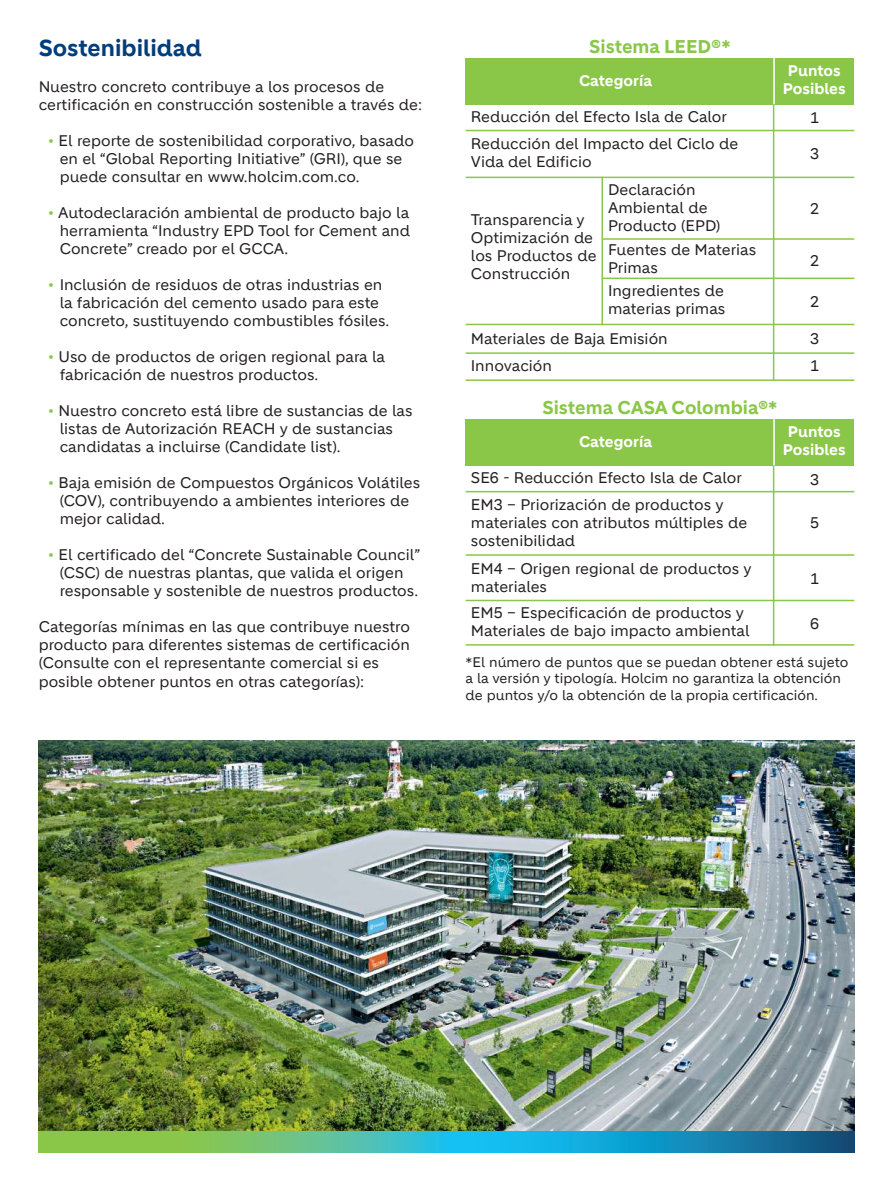
<style>
.page{position:relative;width:893px;height:1191px;background:#fff}
.page>*{position:absolute;margin:0;border:0;box-sizing:border-box;transform-origin:0 0}
.t1{font:700 22.5px "Holcim";color:#013d7d}
.t2{font:700 18px "Holcim";color:#8ac648}
.t3{font:15px/18px "Holcim";color:#231f20}
.t4{font:700 15px/18px "Holcim";color:#fff;text-align:center}
.t5{font:13.5px/16.5px "Holcim";color:#231f20}
.s1{color:#8ac648}
</style>
<div class="page">
<div style="left:466px;top:58px;width:388px;height:46px;background:#8ac648"></div>
<div style="left:466px;top:419px;width:388px;height:46px;background:#8ac648"></div>
<hr style="left:773px;top:91px;width:1px;height:290px;background:#8ac648">
<hr style="left:773px;top:452px;width:1px;height:193px;background:#8ac648">
<hr style="left:601px;top:177px;width:2px;height:148px;background:#8ac648">
<hr style="left:773px;top:58px;width:2px;height:46px;background:#fff">
<hr style="left:773px;top:419px;width:2px;height:46px;background:#fff">
<hr style="left:466px;top:130px;width:388px;height:1px;background:#8ac648">
<hr style="left:466px;top:491px;width:388px;height:1px;background:#8ac648">
<hr style="left:466px;top:600px;width:388px;height:1px;background:#8ac648">
<hr style="left:466px;top:644px;width:388px;height:1px;background:#8ac648">
<hr style="left:466px;top:177px;width:388px;height:1px;background:#8ac648">
<hr style="left:466px;top:554px;width:388px;height:2px;background:#8ac648">
<hr style="left:466px;top:324px;width:388px;height:1px;background:#8ac648">
<hr style="left:466px;top:352px;width:388px;height:2px;background:#8ac648">
<hr style="left:466px;top:379px;width:388px;height:2px;background:#8ac648">
<hr style="left:603px;top:238px;width:251px;height:2px;background:#8ac648">
<hr style="left:603px;top:277px;width:251px;height:2px;background:#8ac648">
<img style="left:39px;top:740px;width:815px;height:391px">
<svg style="left:39px;top:1131px;width:815px;height:21px;background:#40ab9e"></svg>
<h1 class="t1" style="left:39px;top:35px;width:165px">Sostenibilidad</h1>
<p class="t3" style="left:39px;top:78px;width:385px">Nuestro concreto contribuye a los procesos de certificación en construcción sostenible a través de:</p>
<p class="t3" style="left:60px;top:132px;width:356px;text-indent:-12px"><span class="s1">•</span> El reporte de sostenibilidad corporativo, basado en el “Global Reporting Initiative” (GRI), que se puede consultar en www.holcim.com.co.</p>
<p class="t3" style="left:60px;top:204px;width:352px;text-align:justify;text-indent:-12px"><span class="s1">•</span> Autodeclaración ambiental de producto bajo la herramienta “Industry EPD Tool for Cement and Concrete” creado por el GCCA.</p>
<p class="t3" style="left:60px;top:276px;width:331px;text-indent:-12px"><span class="s1">•</span> Inclusión de residuos de otras industrias en la fabricación del cemento usado para este concreto, sustituyendo combustibles fósiles.</p>
<p class="t3" style="left:60px;top:348px;width:327px;text-indent:-12px"><span class="s1">•</span> Uso de productos de origen regional para la fabricación de nuestros productos.</p>
<p class="t3" style="left:60px;top:402px;width:354px;text-indent:-12px"><span class="s1">•</span> Nuestro concreto está libre de sustancias de las listas de Autorización REACH y de sustancias candidatas a incluirse (Candidate list).</p>
<p class="t3" style="left:60px;top:474px;width:362px;text-indent:-12px"><span class="s1">•</span> Baja emisión de Compuestos Orgánicos Volátiles (COV), contribuyendo a ambientes interiores de mejor calidad.</p>
<p class="t3" style="left:60px;top:546px;width:362px;text-indent:-12px"><span class="s1">•</span> El certificado del “Concrete Sustainable Council” (CSC) de nuestras plantas, que valida el origen responsable y sostenible de nuestros productos.</p>
<p class="t3" style="left:39px;top:618px;width:373px">Categorías mínimas en las que contribuye nuestro producto para diferentes sistemas de certificación (Consulte con el representante comercial si es posible obtener puntos en otras categorías):</p>
<p class="t2" style="left:589px;top:36px;width:143px">Sistema LEED®*</p>
<p class="t4" style="left:579px;top:72px;width:74px">Categoría</p>
<p class="t3" style="left:471px;top:108px;width:258px">Reducción del Efecto Isla de Calor</p>
<p class="t3" style="left:471px;top:135px;width:269px">Reducción del Impacto del Ciclo de<br>Vida del Edificio</p>
<p class="t3" style="left:471px;top:211px;width:127px">Transparencia y<br>Optimización de los Productos de<br>Construcción</p>
<p class="t3" style="left:608px;top:180px;width:114px">Declaración<br>Ambiental de<br>Producto (EPD)</p>
<p class="t3" style="left:608px;top:241px;width:150px">Fuentes de Materias<br>Primas</p>
<p class="t3" style="left:608px;top:282px;width:119px">Ingredientes de materias primas</p>
<p class="t3" style="left:471px;top:325px;width:198px;line-height:27px">Materiales de Baja Emisión<br>Innovación</p>
<p class="t4" style="left:783px;top:62px;width:64px">Puntos<br>Posibles</p>
<p class="t3" style="left:810px;top:109px;width:10px">1</p>
<p class="t3" style="left:810px;top:145px;width:10px">3</p>
<p class="t3" style="left:810px;top:199px;width:10px">2</p>
<p class="t3" style="left:810px;top:251px;width:10px">2</p>
<p class="t3" style="left:810px;top:292px;width:10px">2</p>
<p class="t3" style="left:810px;top:325px;width:10px;line-height:27px">3<br>1</p>
<p class="t2" style="left:542px;top:397px;width:236px">Sistema CASA Colombia®*</p>
<p class="t4" style="left:579px;top:433px;width:74px">Categoría</p>
<p class="t3" style="left:471px;top:469px;width:273px">SE6 - Reducción Efecto Isla de Calor</p>
<p class="t3" style="left:471px;top:496px;width:278px">EM3 – Priorización de productos y materiales con atributos múltiples de sostenibilidad</p>
<p class="t3" style="left:471px;top:559px;width:282px">EM4 – Origen regional de productos y materiales</p>
<p class="t3" style="left:471px;top:604px;width:280px">EM5 – Especificación de productos y<br>Materiales de bajo impacto ambiental</p>
<p class="t4" style="left:783px;top:423px;width:64px">Puntos<br>Posibles</p>
<p class="t3" style="left:810px;top:470px;width:10px">3</p>
<p class="t3" style="left:810px;top:513px;width:10px">5</p>
<p class="t3" style="left:810px;top:570px;width:10px">1</p>
<p class="t3" style="left:810px;top:614px;width:10px">6</p>
<p class="t5" style="left:466px;top:653px;width:384px">*El número de puntos que se puedan obtener está sujeto a la versión y tipología. Holcim no garantiza la obtención de puntos y/o la obtención de la propia certificación.</p>
</div>
